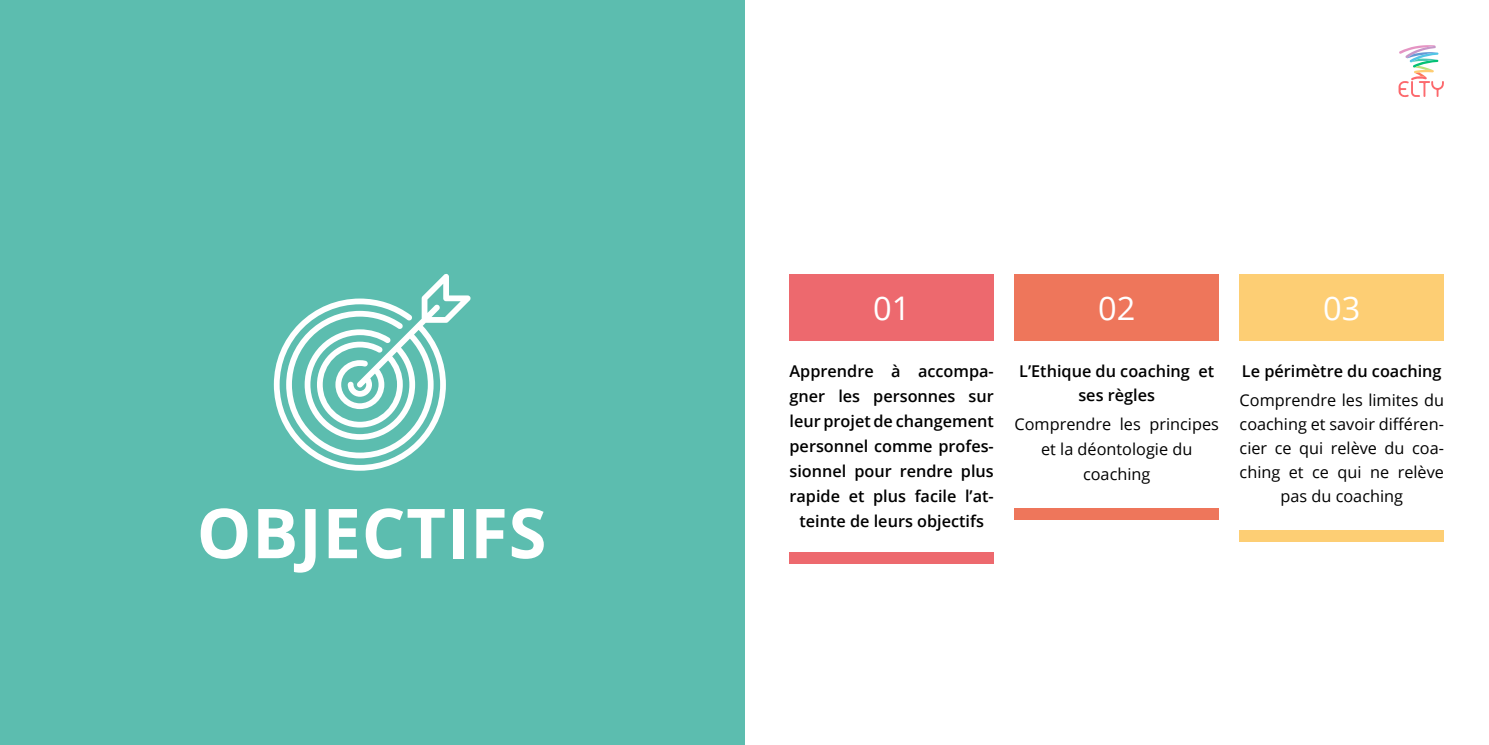
<style>
.page{position:relative;width:1489px;height:745px;background:#fff}
.page>*{position:absolute;margin:0;border:0;box-sizing:border-box;transform-origin:0 0}
.t1{font:700 68.75px "Open Sans";letter-spacing:.01em;color:#fff}
.t2{font:32.5px "Open Sans";color:#fff}
.t3{font:600 16.25px/25px "Open Sans";color:#000;text-align:center}
.t4{font:16.25px/24.1px "Open Sans";color:#000;text-align:center}
</style>
<div class="page">
<svg style="left:1398px;top:45px;width:45px;height:52px"></svg>
<div style="left:0;top:0;width:744px;height:744px;background:#5cbdaf"></div>
<svg style="left:274px;top:273px;width:196px;height:197px"></svg>
<div style="left:789px;top:273px;width:204px;height:67px;background:#ed696e"></div>
<div style="left:1014px;top:273px;width:204px;height:67px;background:#ee765b"></div>
<div style="left:1239px;top:273px;width:204px;height:67px;background:#fdce74"></div>
<div style="left:1239px;top:529px;width:204px;height:12px;background:#fdce74"></div>
<div style="left:1014px;top:508px;width:204px;height:11px;background:#ee765b"></div>
<div style="left:789px;top:551px;width:204px;height:12px;background:#ed696e"></div>
<h1 class="t1" style="left:197px;top:484px;width:351px">OBJECTIFS</h1>
<h2 class="t2" style="left:873px;top:286px;width:39px">01</h2>
<h2 class="t2" style="left:1098px;top:286px;width:39px">02</h2>
<h2 class="t2" style="left:1322px;top:286px;width:39px">03</h2>
<p class="t3" style="left:789px;top:358px;width:206px">Apprendre à accompa&shy;gner les personnes sur leur projet de changement personnel comme profes&shy;sionnel pour rendre plus rapide et plus facile l’at&shy;teinte de leurs objectifs</p>
<p class="t3" style="left:1019px;top:358px;width:196px;line-height:23.8px">L’Ethique du coaching et ses règles</p>
<p class="t4" style="left:1014px;top:410px;width:206px;line-height:25px">Comprendre les principes et la déontologie du coaching</p>
<p class="t3" style="left:1241px;top:358px;width:201px">Le périmètre du coaching</p>
<p class="t4" style="left:1239px;top:387px;width:206px">Comprendre les limites du coaching et savoir différen&shy;cier ce qui relève du coa&shy;ching et ce qui ne relève pas du coaching</p>
</div>
